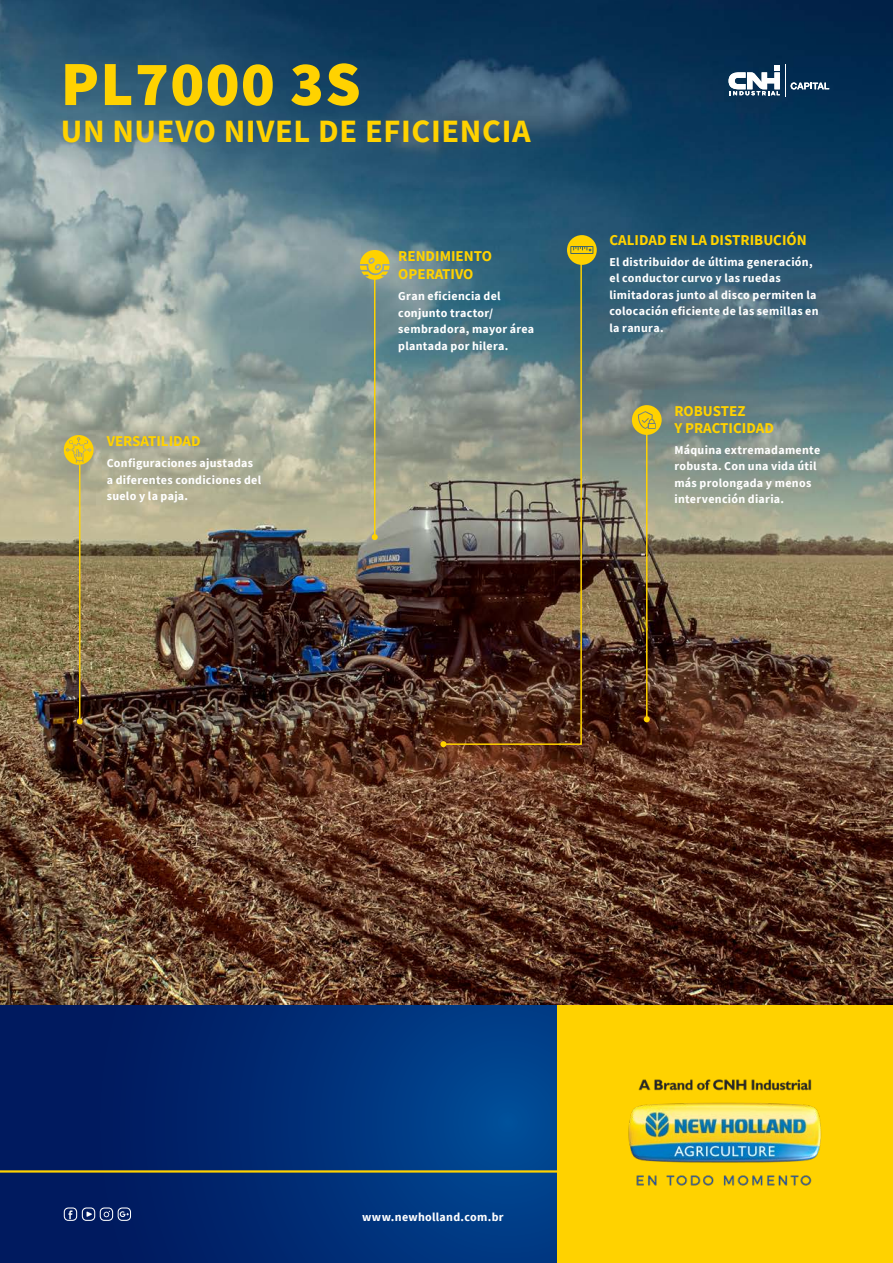
<style>
.page{position:relative;width:893px;height:1263px;background:#fff}
.page>*{position:absolute;margin:0;border:0;box-sizing:border-box;transform-origin:0 0}
.t1{font:900 63px "Source Sans Pro";letter-spacing:.02em;color:#ffd200}
.t2{font:700 32.4px "Source Sans Pro";letter-spacing:.02em;color:#ffd200}
.t3{font:700 15px/18px "Source Sans Pro";color:#ffd200}
.t4{font:700 12px/16.5px "Source Sans Pro";letter-spacing:.025em;color:#fff}
</style>
<div class="page">
<img style="left:0;top:0;width:893px;height:1006px">
<svg style="left:567px;top:235px;width:30px;height:30px"></svg>
<img style="left:442px;top:260px;width:141px;height:486px">
<svg style="left:440px;top:741px;width:6px;height:6px"></svg>
<div style="left:0;top:1006px;width:558px;height:257px;background:linear-gradient(to right,#011356,#014791)"></div>
<hr style="left:0;top:1170px;width:558px;height:2px;background:#ffd200">
<div style="left:558px;top:1006px;width:335px;height:257px;background:#ffd200"></div>
<svg style="left:64px;top:1207px;width:67px;height:14px"></svg>
<svg style="left:728px;top:66px;width:52px;height:29px"></svg>
<svg style="left:791px;top:82px;width:38px;height:7px"></svg>
<hr style="left:785px;top:64px;width:1px;height:33px;background:#fff">
<hr style="left:374px;top:278px;width:1px;height:259px;background:#ffd200">
<svg style="left:372px;top:534px;width:6px;height:6px"></svg>
<hr style="left:646px;top:431px;width:1px;height:288px;background:#ffd200">
<svg style="left:644px;top:716px;width:6px;height:6px"></svg>
<hr style="left:79px;top:465px;width:1px;height:256px;background:#ffd200">
<svg style="left:77px;top:718px;width:6px;height:6px"></svg>
<svg style="left:360px;top:250px;width:30px;height:30px"></svg>
<svg style="left:64px;top:435px;width:30px;height:30px"></svg>
<svg style="left:632px;top:405px;width:30px;height:30px"></svg>
<img style="left:628px;top:1079px;width:193px;height:107px">
<h1 class="t1" style="left:61px;top:41px;width:302px">PL7000 3S</h1>
<h2 class="t2" style="left:61px;top:110px;width:471px">UN NUEVO NIVEL DE EFICIENCIA</h2>
<p class="t3" style="left:107px;top:432px;width:96px">VERSATILIDAD</p>
<p class="t4" style="left:107px;top:455px;width:156px">Configuraciones ajustadas a diferentes condiciones del suelo y la paja.</p>
<p class="t3" style="left:398px;top:247px;width:95px">RENDIMIENTO<br>OPERATIVO</p>
<p class="t4" style="left:398px;top:288px;width:137px">Gran eficiencia del conjunto tractor/ sembradora, mayor área plantada por hilera.</p>
<p class="t3" style="left:609px;top:231px;width:199px">CALIDAD EN LA DISTRIBUCIÓN</p>
<p class="t4" style="left:609px;top:253px;width:211px">El distribuidor de última generación, el conductor curvo y las ruedas limitadoras junto al disco permiten la colocación eficiente de las semillas en la ranura.</p>
<p class="t3" style="left:674px;top:403px;width:101px;line-height:16.5px">ROBUSTEZ<br>Y PRACTICIDAD</p>
<p class="t4" style="left:674px;top:441px;width:147px">Máquina extremadamente robusta. Con una vida útil más prolongada y menos intervención diaria.</p>
<p class="t4" style="left:362px;top:1208px;width:143px">www.newholland.com.br</p>
</div>
